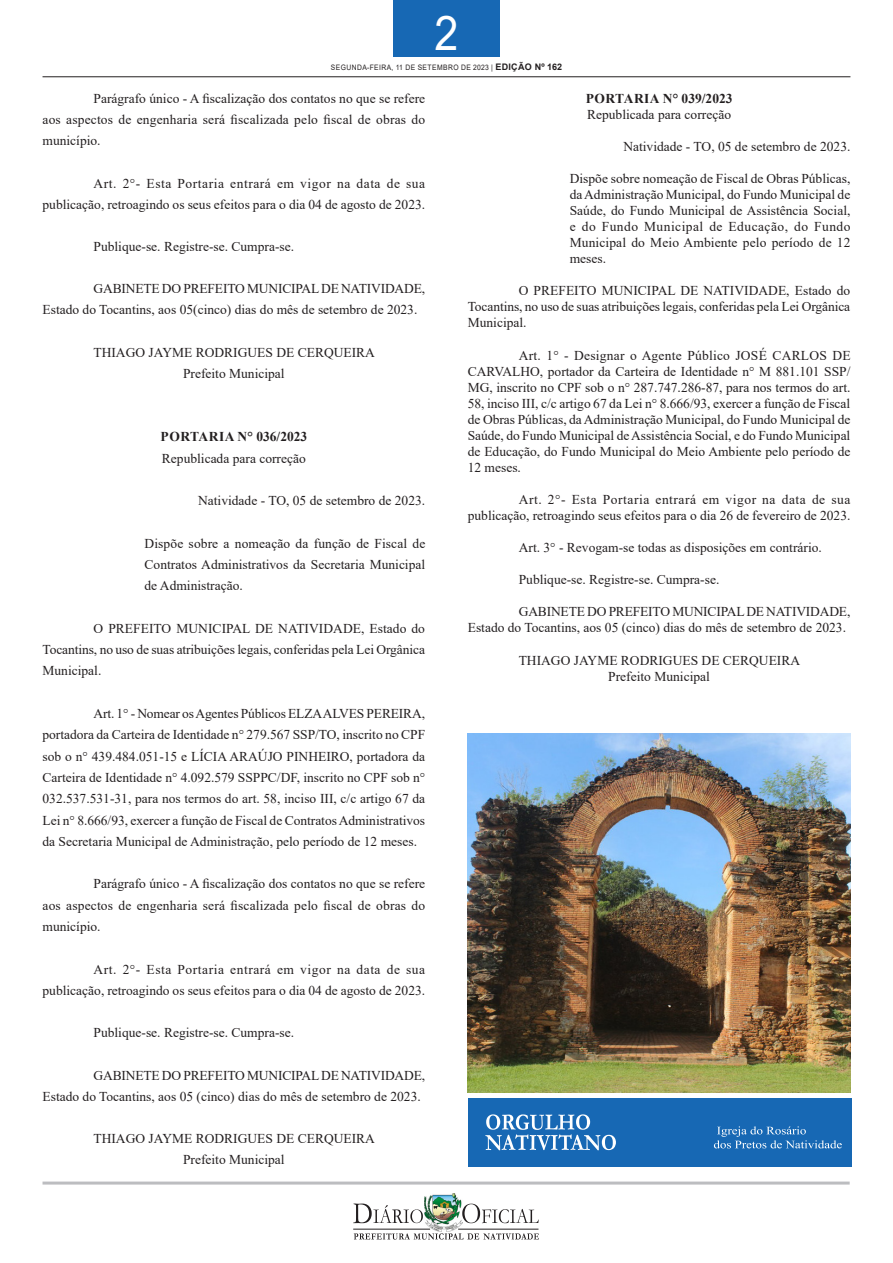
<style>
.page{position:relative;width:893px;height:1263px;background:#fff}
.page>*{position:absolute;margin:0;border:0;box-sizing:border-box;transform-origin:0 0}
.t1{font:47.85px "Arial";color:#fff;scale:.9 1}
.TEXTO{font:13.5px/21.3px "Times New Roman";color:#231f20;text-align:justify}
.EMENTA{font:13.5px/16px "Times New Roman";color:#231f20;text-align:justify}
.ASSINATURA{font:13.5px "Times New Roman";color:#231f20}
.TITULO{font:700 13.5px "Times New Roman";color:#231f20}
.t2{font:7.5px "Arial";letter-spacing:.065em;color:#231f20;scale:.9 1}
.s1{font-weight:700;font-size:9px}
</style>
<div class="page">
<div style="left:393px;top:0;width:107px;height:56px;background:#1768b4"></div>
<hr style="left:43px;top:1181px;width:807px;height:3px;background:#bcbdc0">
<hr style="left:43px;top:77px;width:807px;height:1px;background:#231f20">
<img style="left:424px;top:1193px;width:38px;height:38px">
<hr style="left:353px;top:1229px;width:77px;height:1px;background:#231f20">
<hr style="left:458px;top:1229px;width:80px;height:1px;background:#231f20">
<svg style="left:354px;top:1233px;width:185px;height:6px"></svg>
<svg style="left:353px;top:1203px;width:70px;height:20px"></svg>
<svg style="left:462px;top:1204px;width:77px;height:19px"></svg>
<img style="left:468px;top:733px;width:382px;height:359px">
<div style="left:468px;top:1097px;width:383px;height:69px;background:#1768b4"></div>
<svg style="left:485px;top:1114px;width:131px;height:36px"></svg>
<svg style="left:714px;top:1126px;width:128px;height:22px"></svg>
<h1 class="t1" style="left:434px;top:0;width:28px">2</h1>
<p class="t2" style="left:331px;top:62px;width:259px">SEGUNDA-FEIRA, 11 DE SETEMBRO DE 2023 | <span class="s1">EDIÇÃO Nº 162</span></p>
<p class="TEXTO" style="left:43px;top:87px;width:384px;text-indent:51px">Parágrafo único - A fiscalização dos contatos no que se refere aos aspectos de engenharia será fiscalizada pelo fiscal de obras do município.</p>
<p class="TEXTO" style="left:43px;top:172px;width:384px;text-align:right">Art. 2°- Esta Portaria entrará em vigor na data de sua publicação, retroagindo os seus efeitos para o dia 04 de agosto de 2023.</p>
<p class="TEXTO" style="left:94px;top:235px;width:202px">Publique-se. Registre-se. Cumpra-se.</p>
<p class="TEXTO" style="left:43px;top:278px;width:384px;text-indent:51px">GABINETE DO PREFEITO MUNICIPAL DE NATIVIDADE,<br>Estado do Tocantins, aos 05(cinco) dias do mês de setembro de 2023.</p>
<p class="ASSINATURA" style="left:93px;top:343px;width:283px">THIAGO JAYME RODRIGUES DE CERQUEIRA</p>
<p class="ASSINATURA" style="left:183px;top:364px;width:103px">Prefeito Municipal</p>
<p class="TITULO" style="left:161px;top:427px;width:148px">PORTARIA N° 036/2023</p>
<p class="ASSINATURA" style="left:162px;top:448px;width:145px">Republicada para correção</p>
<p class="TEXTO" style="left:198px;top:489px;width:229px">Natividade - TO, 05 de setembro de 2023.</p>
<p class="EMENTA" style="left:145px;top:532px;width:282px;line-height:21.3px">Dispõe sobre a nomeação da função de Fiscal de Contratos Administrativos da Secretaria Municipal de Administração.</p>
<p class="TEXTO" style="left:43px;top:617px;width:384px;text-indent:51px">O PREFEITO MUNICIPAL DE NATIVIDADE, Estado do Tocantins, no uso de suas atribuições legais, conferidas pela Lei Orgânica Municipal.</p>
<p class="TEXTO" style="left:43px;top:702px;width:384px;text-indent:51px">Art. 1° - Nomear os Agentes Públicos ELZA ALVES PEREIRA, portadora da Carteira de Identidade n° 279.567 SSP/TO, inscrito no CPF sob o n° 439.484.051-15 e LÍCIA ARAÚJO PINHEIRO, portadora da Carteira de Identidade n° 4.092.579 SSPPC/DF, inscrito no CPF sob n° 032.537.531-31, para nos termos do art. 58, inciso III, c/c artigo 67 da Lei n° 8.666/93, exercer a função de Fiscal de Contratos Administrativos da Secretaria Municipal de Administração, pelo período de 12 meses.</p>
<p class="TEXTO" style="left:43px;top:873px;width:384px;text-indent:51px">Parágrafo único - A fiscalização dos contatos no que se refere aos aspectos de engenharia será fiscalizada pelo fiscal de obras do município.</p>
<p class="TEXTO" style="left:43px;top:958px;width:384px;text-align:right">Art. 2°- Esta Portaria entrará em vigor na data de sua publicação, retroagindo os seus efeitos para o dia 04 de agosto de 2023.</p>
<p class="TEXTO" style="left:94px;top:1022px;width:202px">Publique-se. Registre-se. Cumpra-se.</p>
<p class="TEXTO" style="left:43px;top:1064px;width:384px;text-indent:51px">GABINETE DO PREFEITO MUNICIPAL DE NATIVIDADE,<br>Estado do Tocantins, aos 05 (cinco) dias do mês de setembro de 2023.</p>
<p class="ASSINATURA" style="left:93px;top:1129px;width:283px">THIAGO JAYME RODRIGUES DE CERQUEIRA</p>
<p class="ASSINATURA" style="left:183px;top:1150px;width:103px">Prefeito Municipal</p>
<p class="TITULO" style="left:586px;top:88px;width:148px">PORTARIA N° 039/2023</p>
<p class="ASSINATURA" style="left:587px;top:105px;width:145px">Republicada para correção</p>
<p class="TEXTO" style="left:623px;top:135px;width:229px">Natividade - TO, 05 de setembro de 2023.</p>
<p class="EMENTA" style="left:570px;top:170px;width:282px">Dispõe sobre nomeação de Fiscal de Obras Públicas, da Administração Municipal, do Fundo Municipal de Saúde, do Fundo Municipal de Assistência Social, e do Fundo Municipal de Educação, do Fundo Municipal do Meio Ambiente pelo período de 12 meses.</p>
<p class="TEXTO" style="left:468px;top:282px;width:384px;line-height:16px;text-indent:51px">O PREFEITO MUNICIPAL DE NATIVIDADE, Estado do Tocantins, no uso de suas atribuições legais, conferidas pela Lei Orgânica Municipal.</p>
<p class="TEXTO" style="left:468px;top:347px;width:384px;line-height:16px;text-indent:51px">Art. 1° - Designar o Agente Público JOSÉ CARLOS DE CARVALHO, portador da Carteira de Identidade n° M 881.101 SSP/ MG, inscrito no CPF sob o n° 287.747.286-87, para nos termos do art.<br>58, inciso III, c/c artigo 67 da Lei n° 8.666/93, exercer a função de Fiscal de Obras Públicas, da Administração Municipal, do Fundo Municipal de Saúde, do Fundo Municipal de Assistência Social, e do Fundo Municipal de Educação, do Fundo Municipal do Meio Ambiente pelo período de 12 meses.</p>
<p class="TEXTO" style="left:468px;top:491px;width:384px;line-height:16px;text-align:right">Art. 2°- Esta Portaria entrará em vigor na data de sua publicação, retroagindo seus efeitos para o dia 26 de fevereiro de 2023.</p>
<p class="TEXTO" style="left:519px;top:536px;width:305px">Art. 3° - Revogam-se todas as disposições em contrário.</p>
<p class="TEXTO" style="left:519px;top:569px;width:202px">Publique-se. Registre-se. Cumpra-se.</p>
<p class="TEXTO" style="left:468px;top:603px;width:384px;line-height:16px;text-indent:51px">GABINETE DO PREFEITO MUNICIPAL DE NATIVIDADE,<br>Estado do Tocantins, aos 05 (cinco) dias do mês de setembro de 2023.</p>
<p class="ASSINATURA" style="left:519px;top:650px;width:283px">THIAGO JAYME RODRIGUES DE CERQUEIRA</p>
<p class="ASSINATURA" style="left:608px;top:666px;width:103px">Prefeito Municipal</p>
</div>
